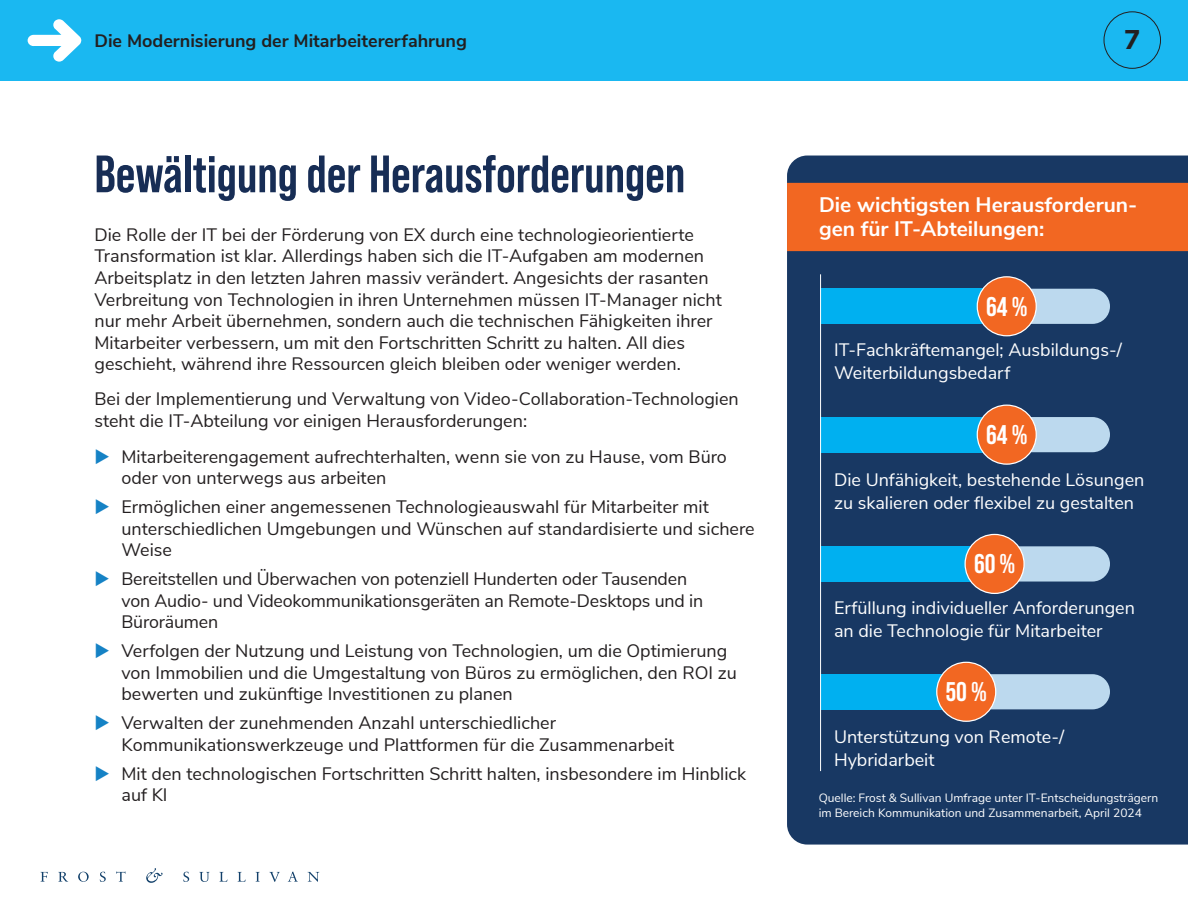
<style>
.page{position:relative;width:1188px;height:918px;background:#fff}
.page>*{position:absolute;margin:0;border:0;box-sizing:border-box;transform-origin:0 0}
._1st_Lvl_Header{font:700 52.5px "Bebas Neue Pro";color:#172d55}
._1st_Lvl_Header-2{font:700 27px "Bebas Neue Pro";color:#fff}
.t1{font:800 27px "Nunito Sans";color:#231f20}
._2nd_Lvl_Header{font:700 21px/24px "Nunito Sans";color:#fff}
.Bullet_List{font:18px/21.6px "Nunito Sans";color:#231f20}
.Body_Text{font:18px/21.6px "Nunito Sans";color:#231f20}
.Body_Text-2{font:18px/22.5px "Nunito Sans";color:#fff}
.t2{font:700 18px "Nunito Sans";color:#231f20}
.Body_Text-3{font:12px/15px "Nunito Sans";color:#fff}
</style>
<div class="page">
<div style="left:0;top:0;width:1188px;height:81px;background:#1ab8f1"></div>
<svg style="left:28px;top:19px;width:53px;height:43px"></svg>
<div style="left:1104px;top:11px;width:57px;height:58px;border:1px solid #231f20;border-radius:50%"></div>
<svg style="left:40px;top:872px;width:8px;height:10px"></svg>
<svg style="left:58px;top:872px;width:10px;height:10px"></svg>
<svg style="left:78px;top:872px;width:11px;height:10px"></svg>
<svg style="left:100px;top:872px;width:6px;height:10px"></svg>
<svg style="left:116px;top:872px;width:10px;height:10px"></svg>
<svg style="left:183px;top:872px;width:6px;height:10px"></svg>
<svg style="left:199px;top:872px;width:11px;height:10px"></svg>
<svg style="left:219px;top:872px;width:9px;height:10px"></svg>
<svg style="left:238px;top:872px;width:8px;height:10px"></svg>
<svg style="left:256px;top:872px;width:4px;height:10px"></svg>
<svg style="left:269px;top:872px;width:11px;height:10px"></svg>
<svg style="left:288px;top:872px;width:10px;height:10px"></svg>
<svg style="left:308px;top:872px;width:11px;height:10px"></svg>
<svg style="left:146px;top:868px;width:17px;height:15px"></svg>
<div style="left:787px;top:156px;width:401px;height:689px;background:#183863"></div>
<div style="left:787px;top:183px;width:401px;height:68px;background:#f26722"></div>
<svg style="left:1031px;top:289px;width:79px;height:35px;background:#b3d0e6"></svg>
<div style="left:821px;top:289px;width:185px;height:35px;background:#00b0f0"></div>
<div style="left:977px;top:277px;width:59px;height:59px;background:#f26722;border-radius:50%"></div>
<div style="left:977px;top:276px;width:60px;height:60px;border:1px solid #fff;border-radius:50%"></div>
<div style="left:1031px;top:417px;width:79px;height:35px;background:#bcd9ee"></div>
<div style="left:821px;top:417px;width:185px;height:35px;background:#00b0f0"></div>
<div style="left:977px;top:405px;width:59px;height:59px;background:#f26722;border-radius:50%"></div>
<div style="left:977px;top:405px;width:60px;height:60px;border:1px solid #fff;border-radius:50%"></div>
<svg style="left:1018px;top:546px;width:92px;height:36px;background:#b1cee4"></svg>
<div style="left:821px;top:546px;width:173px;height:36px;background:#00b0f0"></div>
<div style="left:965px;top:534px;width:59px;height:59px;background:#f26722;border-radius:50%"></div>
<div style="left:965px;top:534px;width:60px;height:60px;border:1px solid #fff;border-radius:50%"></div>
<svg style="left:991px;top:674px;width:119px;height:35px;background:#b6d3e8"></svg>
<div style="left:821px;top:674px;width:144px;height:35px;background:#00b0f0"></div>
<div style="left:937px;top:662px;width:59px;height:59px;background:#f26722;border-radius:50%"></div>
<div style="left:936px;top:662px;width:60px;height:60px;border:1px solid #fff;border-radius:50%"></div>
<hr style="left:820px;top:274px;width:1px;height:497px;background:#fff">
<p class="t2" style="left:94px;top:28px;width:374px">Die Modernisierung der Mitarbeitererfahrung</p>
<h2 class="t1" style="left:1124px;top:19px;width:18px">7</h2>
<h1 class="_1st_Lvl_Header" style="left:94px;top:144px;width:592px">Bewältigung der Herausforderungen</h1>
<p class="Body_Text" style="left:94px;top:223px;width:629px">Die Rolle der IT bei der Förderung von EX durch eine technologieorientierte Transformation ist klar. Allerdings haben sich die IT-Aufgaben am modernen Arbeitsplatz in den letzten Jahren massiv verändert. Angesichts der rasanten Verbreitung von Technologien in ihren Unternehmen müssen IT-Manager nicht nur mehr Arbeit übernehmen, sondern auch die technischen Fähigkeiten ihrer Mitarbeiter verbessern, um mit den Fortschritten Schritt zu halten. All dies geschieht, während ihre Ressourcen gleich bleiben oder weniger werden.</p>
<p class="Body_Text" style="left:94px;top:387px;width:646px">Bei der Implementierung und Verwaltung von Video-Collaboration-Technologien steht die IT-Abteilung vor einigen Herausforderungen:</p>
<p class="Bullet_List" style="left:122px;top:444px;width:607px">Mitarbeiterengagement aufrechterhalten, wenn sie von zu Hause, vom Büro oder von unterwegs aus arbeiten</p>
<p class="Bullet_List" style="left:122px;top:495px;width:635px">Ermöglichen einer angemessenen Technologieauswahl für Mitarbeiter mit unterschiedlichen Umgebungen und Wünschen auf standardisierte und sichere<br>Weise</p>
<p class="Bullet_List" style="left:121px;top:567px;width:583px">Bereitstellen und Überwachen von potenziell Hunderten oder Tausenden von Audio- und Videokommunikationsgeräten an Remote-Desktops und in<br>Büroräumen</p>
<p class="Bullet_List" style="left:122px;top:639px;width:617px">Verfolgen der Nutzung und Leistung von Technologien, um die Optimierung von Immobilien und die Umgestaltung von Büros zu ermöglichen, den ROI zu bewerten und zukünftige Investitionen zu planen</p>
<p class="Bullet_List" style="left:122px;top:711px;width:554px">Verwalten der zunehmenden Anzahl unterschiedlicher<br>Kommunikationswerkzeuge und Plattformen für die Zusammenarbeit</p>
<p class="Bullet_List" style="left:122px;top:761px;width:626px">Mit den technologischen Fortschritten Schritt halten, insbesondere im Hinblick auf KI</p>
<h2 class="_2nd_Lvl_Header" style="left:819px;top:192px;width:320px">Die wichtigsten Herausforderun&shy;gen für IT-Abteilungen:</h2>
<h1 class="_1st_Lvl_Header-2" style="left:986px;top:291px;width:42px">64 %</h1>
<p class="Body_Text-2" style="left:834px;top:338px;width:289px">IT-Fachkräftemangel; Ausbildungs-/<br>Weiterbildungsbedarf</p>
<h1 class="_1st_Lvl_Header-2" style="left:986px;top:419px;width:42px">64 %</h1>
<p class="Body_Text-2" style="left:834px;top:468px;width:312px">Die Unfähigkeit, bestehende Lösungen zu skalieren oder flexibel zu gestalten</p>
<h1 class="_1st_Lvl_Header-2" style="left:974px;top:549px;width:42px">60 %</h1>
<p class="Body_Text-2" style="left:834px;top:595px;width:302px">Erfüllung individueller Anforderungen an die Technologie für Mitarbeiter</p>
<h1 class="_1st_Lvl_Header-2" style="left:946px;top:676px;width:42px">50 %</h1>
<p class="Body_Text-2" style="left:834px;top:725px;width:232px">Unterstützung von Remote-/<br>Hybridarbeit</p>
<p class="Body_Text-3" style="left:819px;top:790px;width:341px">Quelle: Frost &amp; Sullivan Umfrage unter IT-Entscheidungsträgern im Bereich Kommunikation und Zusammenarbeit, April 2024</p>
</div>
